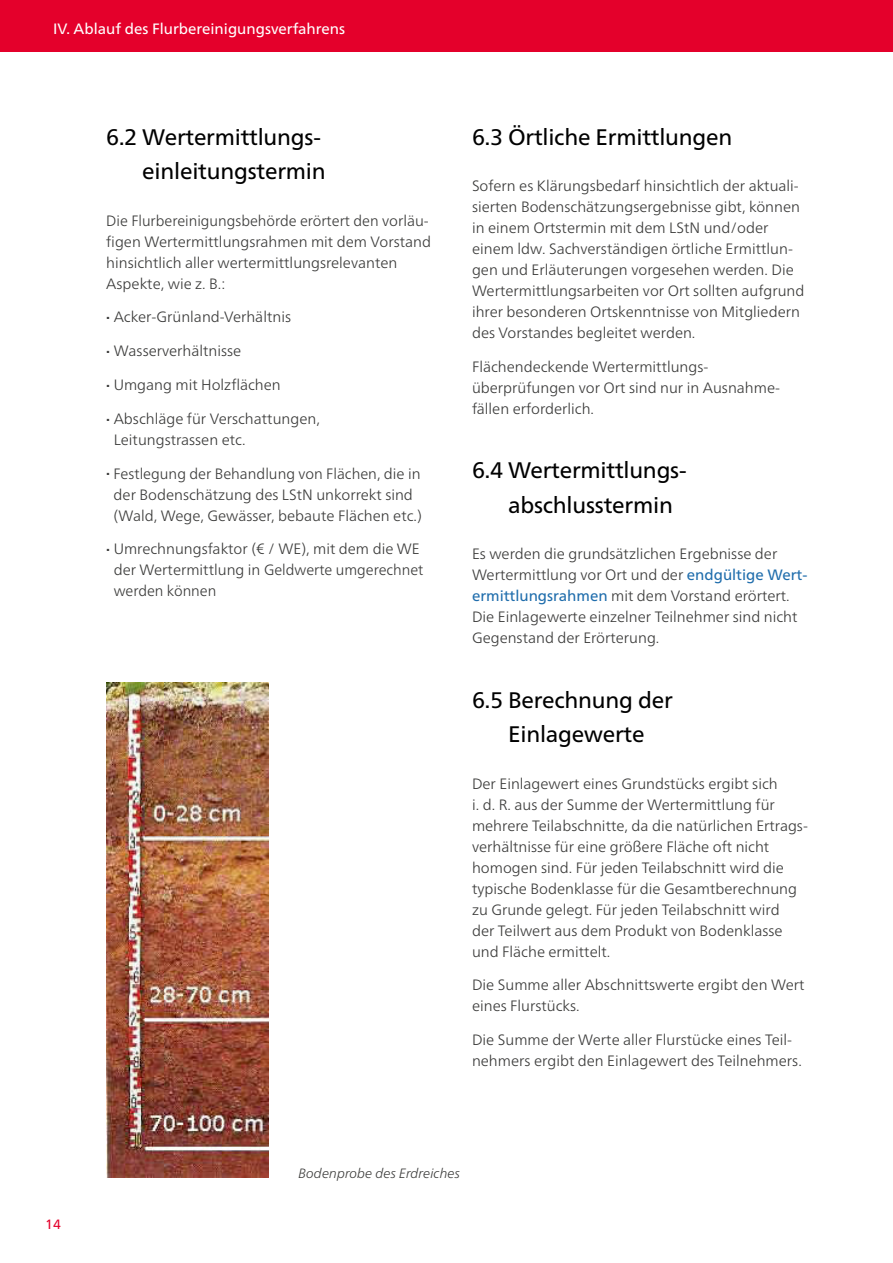
<style>
.page{position:relative;width:893px;height:1263px;background:#fff}
.page>*{position:absolute;margin:0;border:0;box-sizing:border-box;transform-origin:0 0}
.t1{font:22.5px/34.5px "Frutiger Neue LT Pro";letter-spacing:-.01em;color:#000;text-align:right}
.t2{font:300 15px/21px "Frutiger Neue LT Pro";color:#3a3a39}
.t3{font:15px "Frutiger Neue LT Pro";color:#fff}
.t4{font:italic 300 13.5px "Frutiger Neue LT Pro";color:#3a3a39}
.t5{font:13.5px "Frutiger Neue LT Pro";color:#e4002b}
.s1{font-weight:700}
.s2{font-weight:400;color:#1f6dac}
</style>
<div class="page">
<div style="left:0;top:0;width:893px;height:52px;background:#e4002b"></div>
<img style="left:106px;top:682px;width:163px;height:496px">
<p class="t3" style="left:53px;top:19px;width:294px">IV. Ablauf des Flurbereinigungsverfahrens</p>
<h1 class="t1" style="left:106px;top:119px;width:221px">6.2 Wertermittlungs&shy;einleitungstermin</h1>
<p class="t2" style="left:106px;top:210px;width:326px">Die Flurbereinigungsbehörde erörtert den vorläu&shy;figen Wertermittlungsrahmen mit dem Vorstand hinsichtlich aller wertermittlungsrelevanten Aspekte, wie z. B.:</p>
<p class="t2" style="left:106px;top:307px;width:186px"><span class="s1">·</span> Acker-Grünland-Verhältnis</p>
<p class="t2" style="left:106px;top:340px;width:137px"><span class="s1">·</span> Wasserverhältnisse</p>
<p class="t2" style="left:106px;top:374px;width:176px"><span class="s1">·</span> Umgang mit Holzflächen</p>
<p class="t2" style="left:114px;top:408px;width:208px;text-indent:-7px"><span class="s1">·</span> Abschläge für Verschattungen,<br>Leitungstrassen etc.</p>
<p class="t2" style="left:106px;top:463px;width:317px;text-align:center"><span class="s1">·</span> Festlegung der Behandlung von Flächen, die in der Bodenschätzung des LStN unkorrekt sind (Wald, Wege, Gewässer, bebaute Flächen etc.)</p>
<p class="t2" style="left:114px;top:538px;width:311px;text-indent:-7px"><span class="s1">·</span> Umrechnungsfaktor (€ / WE), mit dem die WE der Wertermittlung in Geldwerte umgerechnet werden können</p>
<h1 class="t1" style="left:472px;top:119px;width:262px">6.3 Örtliche Ermittlungen</h1>
<p class="t2" style="left:472px;top:175px;width:334px">Sofern es Klärungsbedarf hinsichtlich der aktuali&shy;sierten Bodenschätzungsergebnisse gibt, können in einem Ortstermin mit dem LStN und/oder einem ldw. Sachverständigen örtliche Ermittlun&shy;gen und Erläuterungen vorgesehen werden. Die Wertermittlungsarbeiten vor Ort sollten aufgrund ihrer besonderen Ortskenntnisse von Mitgliedern des Vorstandes begleitet werden.</p>
<p class="t2" style="left:472px;top:356px;width:310px">Flächendeckende Wertermittlungs&shy;überprüfungen vor Ort sind nur in Ausnahme&shy;fällen erforderlich.</p>
<h1 class="t1" style="left:508px;top:453px;width:180px;text-align:left;text-indent:-36px">6.4 Wertermittlungs&shy;abschlusstermin</h1>
<p class="t2" style="left:472px;top:543px;width:337px">Es werden die grundsätzlichen Ergebnisse der Wertermittlung vor Ort und der <span class="s2">endgültige Wert&shy;ermittlungsrahmen</span> mit dem Vorstand erörtert.<br>Die Einlagewerte einzelner Teilnehmer sind nicht Gegenstand der Erörterung.</p>
<h1 class="t1" style="left:472px;top:682px;width:202px;text-align:center">6.5 Berechnung der<br>Einlagewerte</h1>
<p class="t2" style="left:472px;top:773px;width:337px">Der Einlagewert eines Grundstücks ergibt sich<br>i. d. R. aus der Summe der Wertermittlung für mehrere Teilabschnitte, da die natürlichen Ertrags&shy;verhältnisse für eine größere Fläche oft nicht homogen sind. Für jeden Teilabschnitt wird die typische Bodenklasse für die Gesamtberechnung zu Grunde gelegt. Für jeden Teilabschnitt wird<br>der Teilwert aus dem Produkt von Bodenklasse und Fläche ermittelt.</p>
<p class="t2" style="left:472px;top:974px;width:334px">Die Summe aller Abschnittswerte ergibt den Wert eines Flurstücks.</p>
<p class="t2" style="left:472px;top:1029px;width:331px">Die Summe der Werte aller Flurstücke eines Teil&shy;nehmers ergibt den Einlagewert des Teilnehmers.</p>
<p class="t5" style="left:45px;top:1215px;width:17px">14</p>
<p class="t4" style="left:298px;top:1165px;width:163px">Bodenprobe des Erdreiches</p>
</div>
